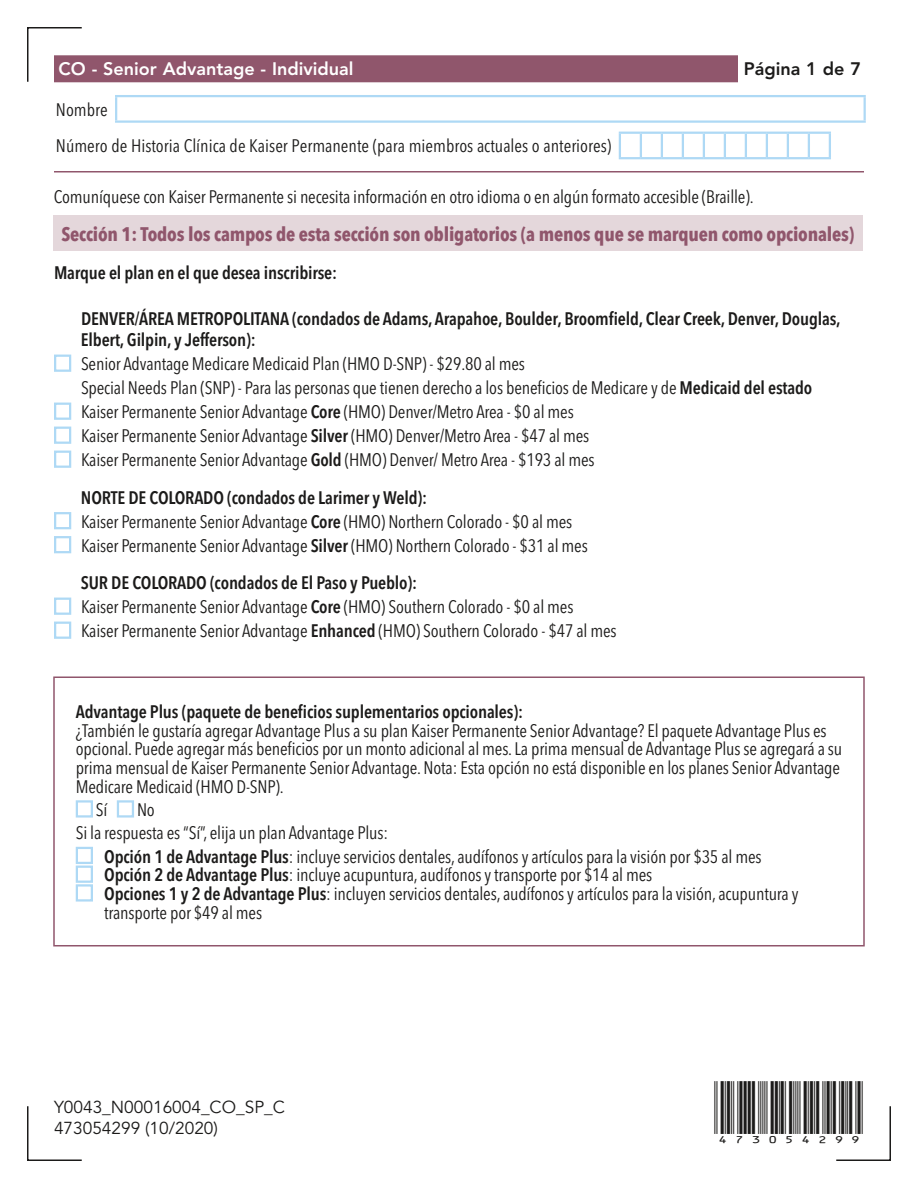
<style>
.page{position:relative;width:918px;height:1188px;background:#fff}
.page>*{position:absolute;margin:0;border:0;box-sizing:border-box;transform-origin:0 0}
.t1{font:700 condensed 19.5px "Avenir Next LT Pro";letter-spacing:-.01em;color:#90566c}
.t2{font:condensed 18px/24px "Avenir Next LT Pro";letter-spacing:-.01em;color:#1c1b1a}
.t3{font:600 condensed 18px/21.6px "Avenir Next LT Pro";letter-spacing:-.01em;color:#1c1b1a}
.t4{font:800 18px "Avenir LT Std";color:#fff}
.t5{font:800 18px "Avenir LT Std";color:#1c1b1a}
.t6{font:17.25px/21px "Avenir LT Std";color:#1c1b1a}
.t7{font:17.25px "ID Automation HC39 M";letter-spacing:-.01em;color:#1c1b1a}
.s1{font-weight:600}
</style>
<div class="page">
<svg style="left:27px;top:27px;width:56px;height:56px"></svg>
<svg style="left:27px;top:1106px;width:55px;height:55px"></svg>
<svg style="left:836px;top:1106px;width:55px;height:55px"></svg>
<hr style="left:54px;top:171px;width:810px;height:1px;background:#90566c">
<hr style="left:619px;top:157px;width:22px;height:2px;background:#aed9f5">
<hr style="left:641px;top:157px;width:21px;height:2px;background:#aed9f5">
<hr style="left:662px;top:157px;width:21px;height:2px;background:#aed9f5">
<hr style="left:683px;top:157px;width:21px;height:2px;background:#aed9f5">
<hr style="left:704px;top:157px;width:21px;height:2px;background:#aed9f5">
<hr style="left:725px;top:157px;width:21px;height:2px;background:#aed9f5">
<hr style="left:746px;top:157px;width:21px;height:2px;background:#aed9f5">
<hr style="left:767px;top:157px;width:21px;height:2px;background:#aed9f5">
<hr style="left:788px;top:157px;width:21px;height:2px;background:#aed9f5">
<hr style="left:809px;top:157px;width:22px;height:2px;background:#aed9f5">
<hr style="left:829px;top:134px;width:2px;height:23px;background:#aed9f5">
<hr style="left:808px;top:134px;width:2px;height:23px;background:#aed9f5">
<hr style="left:787px;top:134px;width:2px;height:23px;background:#aed9f5">
<hr style="left:766px;top:134px;width:2px;height:23px;background:#aed9f5">
<hr style="left:745px;top:134px;width:2px;height:23px;background:#aed9f5">
<hr style="left:724px;top:134px;width:2px;height:23px;background:#aed9f5">
<hr style="left:703px;top:134px;width:2px;height:23px;background:#aed9f5">
<hr style="left:682px;top:134px;width:2px;height:23px;background:#aed9f5">
<hr style="left:661px;top:134px;width:2px;height:23px;background:#aed9f5">
<hr style="left:640px;top:134px;width:2px;height:23px;background:#aed9f5">
<hr style="left:619px;top:134px;width:2px;height:23px;background:#aed9f5">
<hr style="left:619px;top:132px;width:22px;height:2px;background:#aed9f5">
<hr style="left:641px;top:132px;width:21px;height:2px;background:#aed9f5">
<hr style="left:662px;top:132px;width:21px;height:2px;background:#aed9f5">
<hr style="left:683px;top:132px;width:21px;height:2px;background:#aed9f5">
<hr style="left:704px;top:132px;width:21px;height:2px;background:#aed9f5">
<hr style="left:725px;top:132px;width:21px;height:2px;background:#aed9f5">
<hr style="left:746px;top:132px;width:21px;height:2px;background:#aed9f5">
<hr style="left:767px;top:132px;width:21px;height:2px;background:#aed9f5">
<hr style="left:788px;top:132px;width:21px;height:2px;background:#aed9f5">
<hr style="left:809px;top:132px;width:22px;height:2px;background:#aed9f5">
<hr style="left:115px;top:120px;width:751px;height:3px;background:#aed9f5">
<hr style="left:864px;top:97px;width:2px;height:23px;background:#aed9f5">
<hr style="left:115px;top:97px;width:2px;height:23px;background:#aed9f5">
<hr style="left:115px;top:95px;width:751px;height:2px;background:#aed9f5">
<div style="left:53px;top:215px;width:810px;height:36px;background:#e4d7db"></div>
<div style="left:54px;top:55px;width:684px;height:27px;background:#90566c"></div>
<div style="left:54px;top:355px;width:17px;height:17px;border:2px solid #aed9f5"></div>
<div style="left:54px;top:403px;width:17px;height:17px;border:2px solid #aed9f5"></div>
<div style="left:54px;top:427px;width:17px;height:17px;border:2px solid #aed9f5"></div>
<div style="left:54px;top:451px;width:17px;height:17px;border:2px solid #aed9f5"></div>
<div style="left:54px;top:512px;width:17px;height:17px;border:2px solid #aed9f5"></div>
<div style="left:54px;top:536px;width:17px;height:17px;border:2px solid #aed9f5"></div>
<div style="left:54px;top:598px;width:17px;height:17px;border:2px solid #aed9f5"></div>
<div style="left:54px;top:622px;width:17px;height:17px;border:2px solid #aed9f5"></div>
<div style="left:76px;top:800px;width:17px;height:18px;border:2px solid #aed9f5"></div>
<div style="left:117px;top:800px;width:17px;height:18px;border:2px solid #aed9f5"></div>
<div style="left:76px;top:847px;width:17px;height:17px;border:2px solid #aed9f5"></div>
<div style="left:76px;top:866px;width:17px;height:17px;border:2px solid #aed9f5"></div>
<div style="left:76px;top:884px;width:17px;height:18px;border:2px solid #aed9f5"></div>
<div style="left:53px;top:676px;width:812px;height:270px;border:2px solid #90566c"></div>
<p class="t4" style="left:59px;top:58px;width:297px">CO - Senior Advantage - Individual</p>
<p class="t5" style="left:744px;top:58px;width:119px">Página 1 de 7</p>
<p class="t2" style="left:56px;top:92px;width:557px;line-height:36px">Nombre<br>Número de Historia Clínica de Kaiser Permanente (para miembros actuales o anteriores)</p>
<p class="t2" style="left:54px;top:184px;width:701px">Comuníquese con Kaiser Permanente si necesita información en otro idioma o en algún formato accesible (Braille).</p>
<p class="t1" style="left:61px;top:222px;width:794px">Sección 1: Todos los campos de esta sección son obligatorios (a menos que se marquen como opcionales)</p>
<p class="t3" style="left:54px;top:262px;width:285px">Marque el plan en el que desea inscribirse:</p>
<p class="t3" style="left:81px;top:308px;width:761px">DENVER/ÁREA METROPOLITANA (condados de Adams, Arapahoe, Boulder, Broomfield, Clear Creek, Denver, Douglas,<br>Elbert, Gilpin, y Jefferson):</p>
<p class="t2" style="left:81px;top:352px;width:733px">Senior Advantage Medicare Medicaid Plan (HMO D-SNP) - $29.80 al mes<br>Special Needs Plan (SNP) - Para las personas que tienen derecho a los beneficios de Medicare y de <span class="s1">Medicaid del estado </span>Kaiser Permanente Senior Advantage <span class="s1">Core</span> (HMO) Denver/Metro Area - $0 al mes<br>Kaiser Permanente Senior Advantage <span class="s1">Silver</span> (HMO) Denver/Metro Area - $47 al mes<br>Kaiser Permanente Senior Advantage <span class="s1">Gold</span> (HMO) Denver/ Metro Area - $193 al mes</p>
<p class="t2" style="left:81px;top:485px;width:508px"><span class="s1">NORTE DE COLORADO (condados de Larimer y Weld):<br></span>Kaiser Permanente Senior Advantage <span class="s1">Core</span> (HMO) Northern Colorado - $0 al mes<br>Kaiser Permanente Senior Advantage <span class="s1">Silver</span> (HMO) Northern Colorado - $31 al mes</p>
<p class="t2" style="left:81px;top:571px;width:537px"><span class="s1">SUR DE COLORADO (condados de El Paso y Pueblo):<br></span>Kaiser Permanente Senior Advantage <span class="s1">Core</span> (HMO) Southern Colorado - $0 al mes<br>Kaiser Permanente Senior Advantage <span class="s1">Enhanced</span> (HMO) Southern Colorado - $47 al mes</p>
<p class="t3" style="left:76px;top:701px;width:449px">Advantage Plus (paquete de beneficios suplementarios opcionales):</p>
<p class="t2" style="left:76px;top:721px;width:768px;line-height:18.8px">¿También le gustaría agregar Advantage Plus a su plan Kaiser Permanente Senior Advantage? El paquete Advantage Plus es opcional. Puede agregar más beneficios por un monto adicional al mes. La prima mensual de Advantage Plus se agregará a su prima mensual de Kaiser Permanente Senior Advantage. Nota: Esta opción no está disponible en los planes Senior Advantage Medicare Medicaid (HMO D-SNP).</p>
<p class="t2" style="left:96px;top:798px;width:13px">Sí</p>
<p class="t2" style="left:137px;top:798px;width:19px">No</p>
<p class="t2" style="left:76px;top:821px;width:314px">Si la respuesta es “Sí”, elija un plan Advantage Plus:</p>
<p class="t2" style="left:104px;top:844px;width:659px"><span class="s1">Opción 1 de Advantage Plus</span>: incluye servicios dentales, audífonos y artículos para la visión por $35 al mes</p>
<p class="t2" style="left:104px;top:866px;width:696px;line-height:18.8px"><span class="s1">Opción 2 de Advantage Plus</span>: incluye acupuntura, audífonos y transporte por $14 al mes<br><span class="s1">Opciones 1 y 2 de Advantage Plus</span>: incluyen servicios dentales, audífonos y artículos para la visión, acupuntura y transporte por $49 al mes</p>
<p class="t6" style="left:54px;top:1097px;width:233px">Y0043_N00016004_CO_SP_C<br>473054299 (10/2020)</p>
<p class="t7" style="left:715px;top:1118px;width:151px">473054299</p>
</div>
